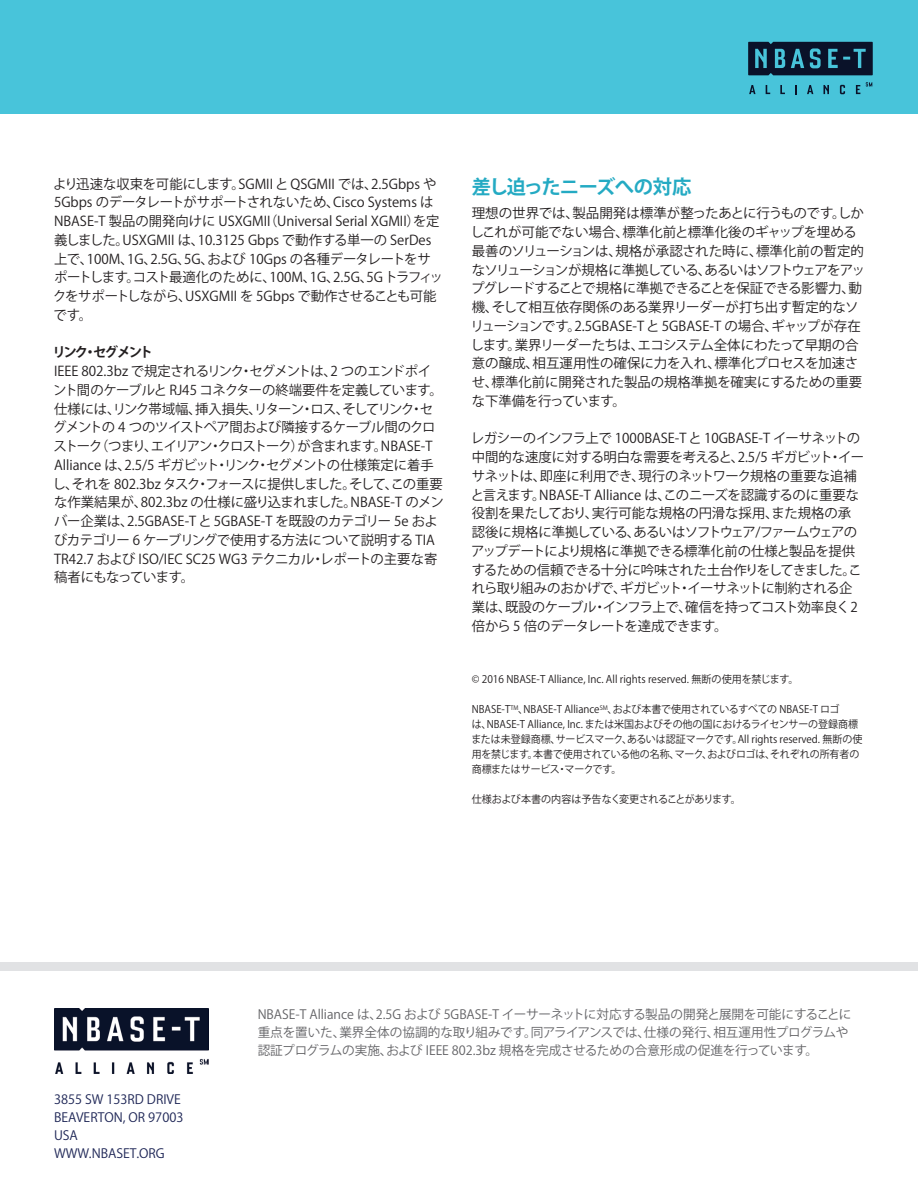
<style>
.page{position:relative;width:918px;height:1188px;background:#fff}
.page>*{position:absolute;margin:0;border:0;box-sizing:border-box;transform-origin:0 0}
.t1{font:700 19.5px "Koz Go Pr 6 N";letter-spacing:-.04em;color:#24aac3}
.t2{font:13.5px/18.8px "Koz Go Pr 6 N";letter-spacing:-.01em;color:#231f20}
.t3{font:700 13.5px "Koz Go Pr 6 N";letter-spacing:-.135em;color:#231f20}
.t4{font:12.75px/17.9px "Koz Go Pr 6 N";color:#636366}
.t5{font:12.75px/18px "Koz Go Pr 6 N";color:#1e2656}
.t6{font:10.5px/15px "Koz Go Pr 6 N";color:#231f20;scale:.95 1}
.t7{font:10.5px "Koz Go Pr 6 N";color:#231f20;scale:.96 1}
.t8{font:10.5px "Koz Go Pr 6 N";letter-spacing:-.025em;color:#231f20;scale:.96 1}
</style>
<div class="page">
<div style="left:0;top:0;width:918px;height:113px;background:#48c4da"></div>
<svg style="left:866px;top:82px;width:6px;height:4px"></svg>
<svg style="left:749px;top:85px;width:7px;height:9px"></svg>
<svg style="left:766px;top:85px;width:4px;height:9px"></svg>
<svg style="left:780px;top:85px;width:5px;height:9px"></svg>
<svg style="left:795px;top:85px;width:2px;height:9px"></svg>
<svg style="left:807px;top:85px;width:6px;height:9px"></svg>
<svg style="left:823px;top:85px;width:6px;height:9px"></svg>
<svg style="left:840px;top:85px;width:5px;height:9px"></svg>
<svg style="left:856px;top:85px;width:4px;height:9px"></svg>
<svg style="left:748px;top:42px;width:125px;height:33px;background:#16354c"></svg>
<div style="left:0;top:962px;width:918px;height:9px;background:#e1e2e4"></div>
<img style="left:55px;top:1009px;width:154px;height:64px">
<p class="t2" style="left:53px;top:175px;width:392px">より迅速な収束を可能にします。SGMII と QSGMII では、2.5Gbps や5Gbps のデータレートがサポートされないため、Cisco Systems はNBASE-T 製品の開発向けに USXGMII（Universal Serial XGMII）を定義しました。USXGMII は、10.3125 Gbps で動作する単一の SerDes上で、100M、1G、2.5G、5G、および 10Gps の各種データレートをサポートします。コスト最適化のために、100M、1G、2.5G、5G トラフィックをサポートしながら、USXGMII を 5Gbps で動作させることも可能です。</p>
<p class="t3" style="left:53px;top:345px;width:102px">リンク・セグメント</p>
<p class="t2" style="left:53px;top:362px;width:393px">IEEE 802.3bz で規定されるリンク・セグメントは、2 つのエンドポイント間のケーブルと RJ45 コネクターの終端要件を定義しています。仕様には、リンク帯域幅、挿入損失、リターン・ロス、そしてリンク・セグメントの 4 つのツイストペア間および隣接するケーブル間のクロストーク（つまり、エイリアン・クロストーク）が含まれます。NBASE-T Alliance は、2.5/5 ギガビット・リンク・セグメントの仕様策定に着手し、それを 802.3bz タスク・フォースに提供しました。そして、この重要な作業結果が、802.3bz の仕様に盛り込まれました。NBASE-T のメンバー企業は、2.5GBASE-T と 5GBASE-T を既設のカテゴリー 5e およびカテゴリー 6 ケーブリングで使用する方法について説明する TIA TR42.7 および ISO/IEC SC25 WG3 テクニカル・レポートの主要な寄稿者にもなっています。</p>
<p class="t1" style="left:472px;top:175px;width:221px">差し迫ったニーズへの対応</p>
<p class="t2" style="left:470px;top:204px;width:396px">理想の世界では、製品開発は標準が整ったあとに行うものです。しかしこれが可能でない場合、標準化前と標準化後のギャップを埋める最善のソリューションは、規格が承認された時に、標準化前の暫定的なソリューションが規格に準拠している、あるいはソフトウェアをアップグレードすることで規格に準拠できることを保証できる影響力、動機、そして相互依存関係のある業界リーダーが打ち出す暫定的なソリューションです。2.5GBASE-T と 5GBASE-T の場合、ギャップが存在します。業界リーダーたちは、エコシステム全体にわたって早期の合意の醸成、相互運用性の確保に力を入れ、標準化プロセスを加速させ、標準化前に開発された製品の規格準拠を確実にするための重要な下準備を行っています。</p>
<p class="t2" style="left:471px;top:429px;width:395px">レガシーのインフラ上で 1000BASE-T と 10GBASE-T イーサネットの中間的な速度に対する明白な需要を考えると、2.5/5 ギガビット・イーサネットは、即座に利用でき、現行のネットワーク規格の重要な追補と言えます。NBASE-T Alliance は、このニーズを認識するのに重要な役割を果たしており、実行可能な規格の円滑な採用、また規格の承認後に規格に準拠している、あるいはソフトウェア/ファームウェアのアップデートにより規格に準拠できる標準化前の仕様と製品を提供するための信頼できる十分に吟味された土台作りをしてきました。これら取り組みのおかげで、ギガビット・イーサネットに制約される企業は、既設のケーブル・インフラ上で、確信を持ってコスト効率良く 2倍から 5 倍のデータレートを達成できます。</p>
<p class="t7" style="left:472px;top:674px;width:342px">© 2016 NBASE-T Alliance, Inc. All rights reserved. 無断の使用を禁じます。</p>
<p class="t6" style="left:471px;top:702px;width:413px">NBASE-T<sup>TM</sup>、NBASE-T Alliance<sup>SM</sup>、および本書で使用されているすべての NBASE-T ロゴ<br>は、NBASE-T Alliance, Inc. または米国およびその他の国におけるライセンサーの登録商標または未登録商標、サービスマーク、あるいは認証マークです。All rights reserved. 無断の使用を禁じます。本書で使用されている他の名称、マーク、およびロゴは、それぞれの所有者の商標またはサービス・マークです。</p>
<p class="t8" style="left:472px;top:794px;width:282px">仕様および本書の内容は予告なく変更されることがあります。</p>
<p class="t5" style="left:54px;top:1090px;width:128px">3855 SW 153RD DRIVE</p>
<p class="t5" style="left:54px;top:1108px;width:131px">BEAVERTON, OR 97003<br>USA</p>
<p class="t5" style="left:54px;top:1144px;width:112px">WWW.NBASET.ORG</p>
<p class="t4" style="left:258px;top:1006px;width:595px">NBASE-T Alliance は、2.5G および 5GBASE-T イーサーネットに対応する製品の開発と展開を可能にすることに重点を置いた、業界全体の協調的な取り組みです。同アライアンスでは、仕様の発行、相互運用性プログラムや認証プログラムの実施、および IEEE 802.3bz 規格を完成させるための合意形成の促進を行っています。</p>
</div>
